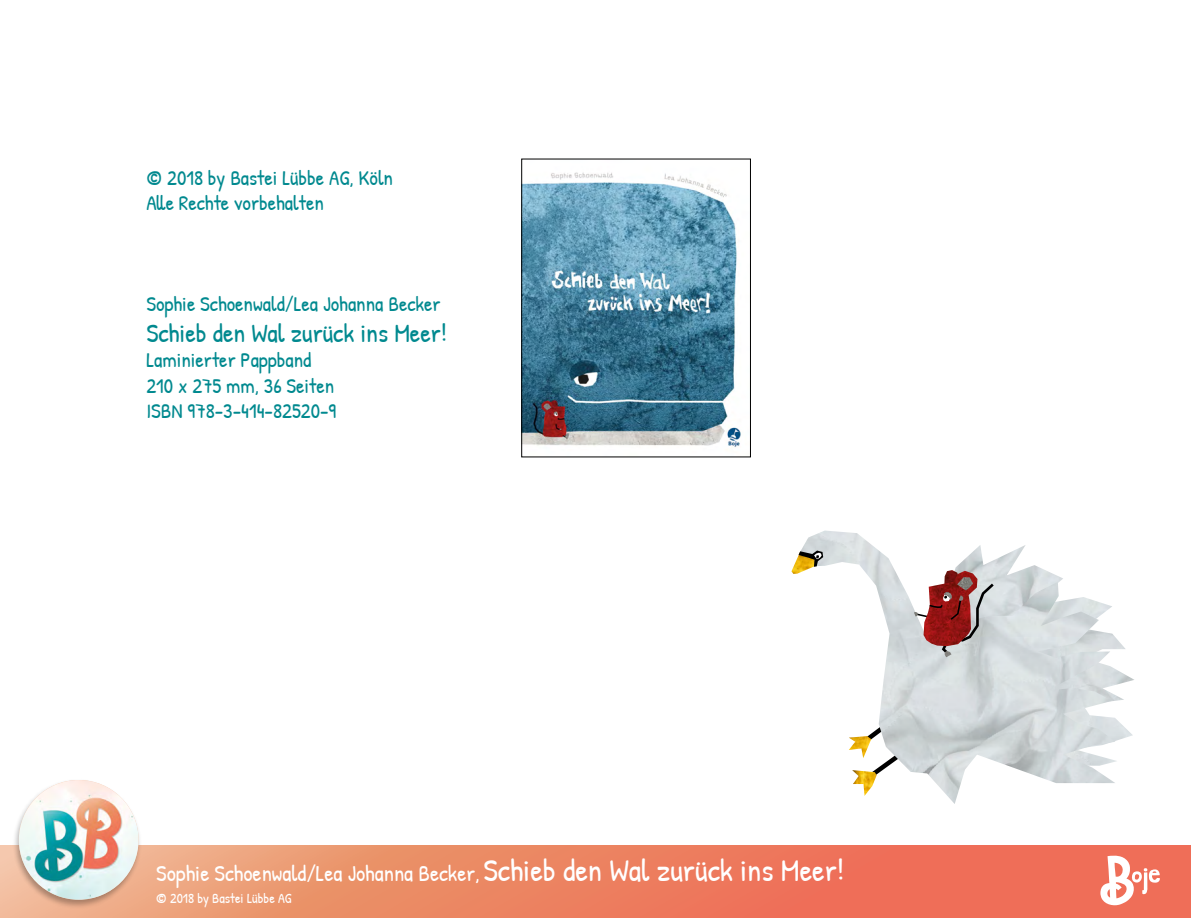
<style>
.page{position:relative;width:1191px;height:918px;background:#fff}
.page>*{position:absolute;margin:0;border:0;box-sizing:border-box;transform-origin:0 0}
.t1{font:26.25px "Patrick Hand";color:#00898f}
.t2{font:22.75px "Patrick Hand";color:#fff}
.t3{font:21px/25.2px "Patrick Hand";color:#00898f}
.t4{font:14px "Patrick Hand";color:#fff}
.s1{font-size:31.5px}
</style>
<div class="page">
<svg style="left:0;top:845px;width:1191px;height:72px;background:#ed8264"></svg>
<svg style="left:1100px;top:855px;width:59px;height:50px"></svg>
<img style="left:523px;top:172px;width:218px;height:276px">
<div style="left:521px;top:159px;width:230px;height:298px;border:1px solid #000"></div>
<img style="left:1115px;top:637px;width:19px;height:125px">
<img style="left:801px;top:530px;width:314px;height:274px">
<img style="left:852px;top:770px;width:24px;height:26px">
<img style="left:848px;top:736px;width:23px;height:22px">
<img style="left:791px;top:557px;width:24px;height:17px">
<svg style="left:798px;top:550px;width:25px;height:17px"></svg>
<img style="left:944px;top:570px;width:14px;height:1px">
<img style="left:923px;top:571px;width:54px;height:10px">
<img style="left:957px;top:577px;width:16px;height:4px">
<svg style="left:914px;top:581px;width:82px;height:76px;background:#b18282"></svg>
<svg style="left:1173px;top:917px;width:12px;height:1px"></svg>
<div style="left:12px;top:778px;width:130px;height:131px;background:#000;opacity:.3"></div>
<img style="left:19px;top:780px;width:119px;height:119px;border-radius:60px">
<p class="t3" style="left:146px;top:164px;width:248px">© 2018 by Bastei Lübbe AG, Köln<br>Alle Rechte vorbehalten</p>
<p class="t3" style="left:146px;top:290px;width:296px">Sophie Schoenwald/Lea Johanna Becker</p>
<p class="t1" style="left:146px;top:315px;width:302px">Schieb den Wal zurück ins Meer!</p>
<p class="t3" style="left:146px;top:347px;width:191px">Laminierter Pappband<br>210 x 275 mm, 36 Seiten<br>ISBN 978-3-414-82520-9</p>
<p class="t2" style="left:156px;top:857px;width:690px">Sophie Schoenwald/Lea Johanna Becker, <span class="s1">Schieb den Wal zurück ins Meer!</span></p>
<p class="t4" style="left:156px;top:888px;width:137px">© 2018 by Bastei Lübbe AG</p>
</div>
